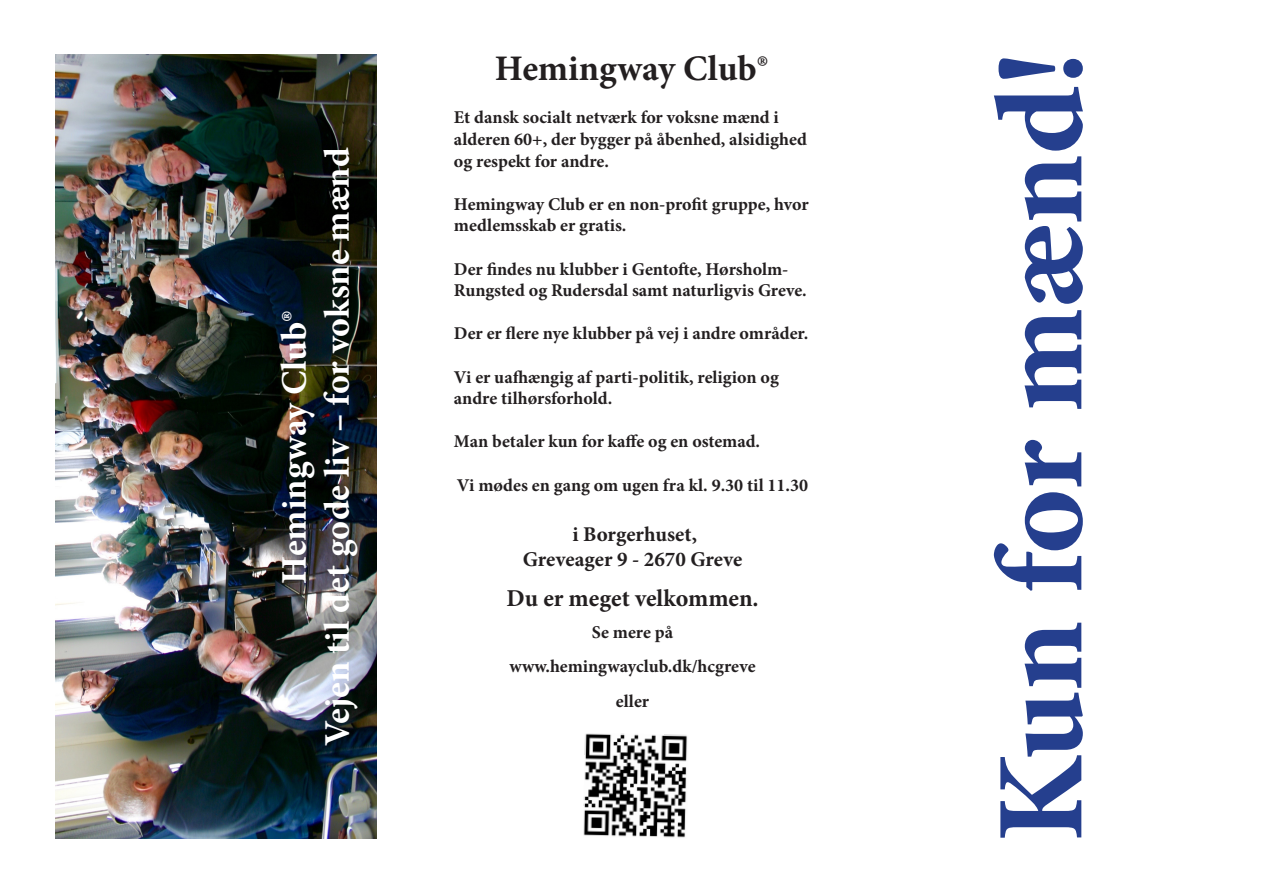
<style>
.page{position:relative;width:1263px;height:893px;background:#fff}
.page>*{position:absolute;margin:0;border:0;box-sizing:border-box;transform-origin:0 0}
.t1{font:700 124.5px "Minion Pro";letter-spacing:-.005em;color:#253f8e}
.t2{font:700 36px "Minion Pro";color:#fff}
.t3{font:700 36px "Minion Pro";letter-spacing:-.005em;color:#231f20}
.t4{font:700 24.3px "Minion Pro";color:#231f20}
.t5{font:700 21px "Minion Pro";color:#231f20}
.t6{font:700 18px/21.6px "Minion Pro";color:#231f20}
</style>
<div class="page">
<img style="left:55px;top:54px;width:321px;height:784px">
<img style="left:583px;top:733px;width:105px;height:105px">
<p class="t2" style="left:269px;top:583px;width:275px;rotate:-90deg">Hemingway Club®</p>
<p class="t2" style="left:312px;top:746px;width:600px;rotate:-90deg">Vejen til det gode liv – for voksne mænd</p>
<p class="t3" style="left:495px;top:43px;width:275px">Hemingway Club®</p>
<p class="t6" style="left:454px;top:107px;width:355px">Et dansk socialt netværk for voksne mænd i alderen 60+, der bygger på åbenhed, alsidighed og respekt for andre.</p>
<p class="t6" style="left:454px;top:193px;width:356px">Hemingway Club er en non-profit gruppe, hvor medlemsskab er gratis.</p>
<p class="t6" style="left:454px;top:258px;width:354px">Der findes nu klubber i Gentofte, Hørsholm-<br>Rungsted og Rudersdal samt naturligvis Greve.</p>
<p class="t6" style="left:454px;top:323px;width:356px">Der er flere nye klubber på vej i andre områder.</p>
<p class="t6" style="left:454px;top:366px;width:326px">Vi er uafhængig af parti-politik, religion og andre tilhørsforhold.</p>
<p class="t6" style="left:454px;top:431px;width:308px">Man betaler kun for kaffe og en ostemad.</p>
<p class="t6" style="left:457px;top:474px;width:353px">Vi mødes en gang om ugen fra kl. 9.30 til 11.30</p>
<p class="t5" style="left:572px;top:519px;width:126px">i Borgerhuset,</p>
<p class="t5" style="left:523px;top:545px;width:221px">Greveager 9 - 2670 Greve</p>
<p class="t4" style="left:506px;top:581px;width:254px">Du er meget velkommen.</p>
<p class="t6" style="left:592px;top:621px;width:83px">Se mere på</p>
<p class="t6" style="left:510px;top:656px;width:247px">www.hemingwayclub.dk/hcgreve</p>
<p class="t6" style="left:616px;top:690px;width:35px">eller</p>
<p class="t1" style="left:954px;top:842px;width:793px;rotate:-90deg">Kun for mænd!</p>
</div>
